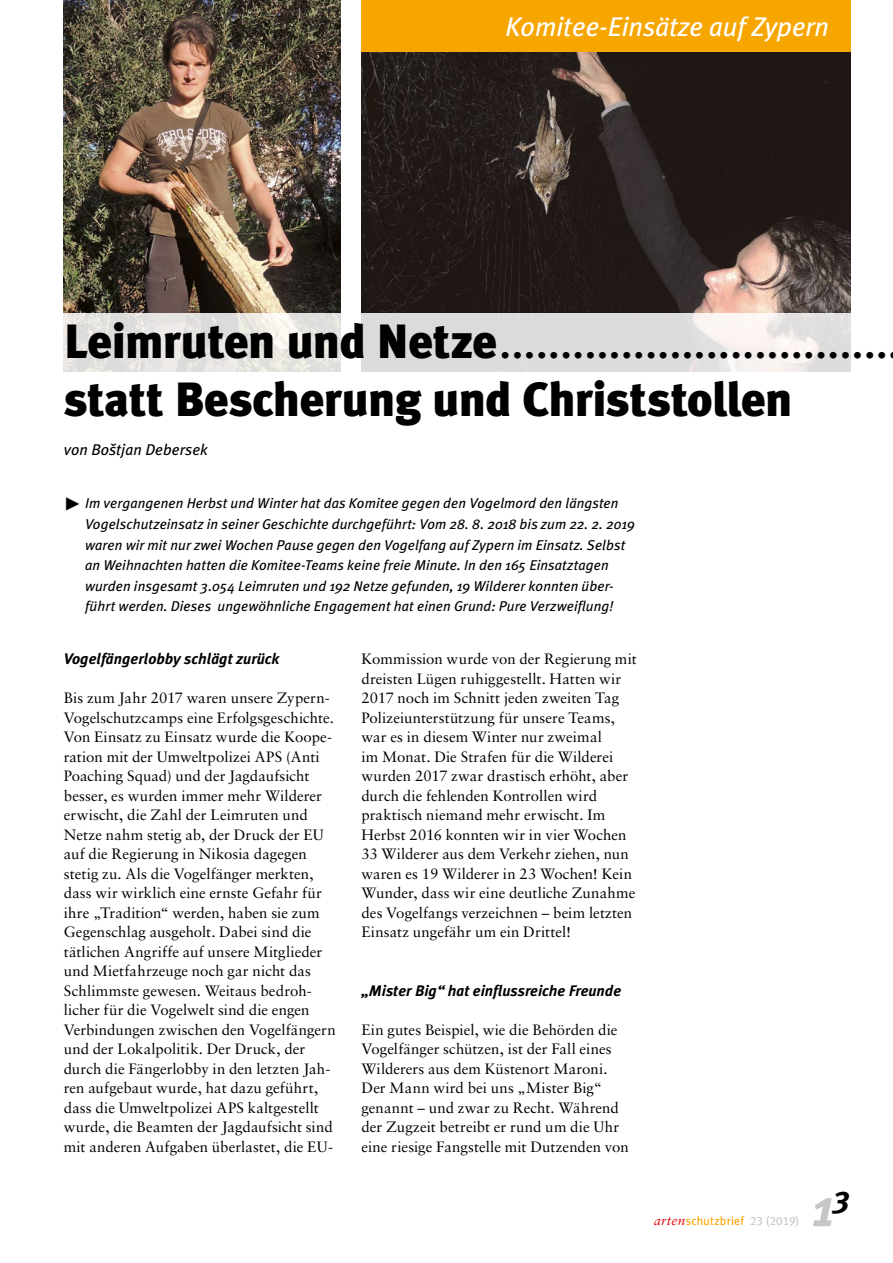
<style>
.page{position:relative;width:893px;height:1263px;background:#fff}
.page>*{position:absolute;margin:0;border:0;box-sizing:border-box;transform-origin:0 0}
.t1{font:italic 700 54px "Meta Plus";color:#c6c6c6}
.Headline_1{font:900 48px "Meta Plus";letter-spacing:-.01em;color:#000}
.t2{font:italic 27px "Meta Plus";color:#fff}
.Autor{font:italic 15.6px "Meta Plus";letter-spacing:.005em;color:#000}
.Zwischenhead{font:italic 700 15.3px "Meta Plus";color:#000}
.Lauftext_1__Abs{font:15px/19.5px "Sabon";letter-spacing:.005em;color:#000}
.Vorspann{font:italic 14.25px/20.7px "Meta Plus";letter-spacing:.005em;color:#000}
.t3{font:12px "Meta Plus";letter-spacing:.015em;color:#f7a600}
.s1{font-family:"Sabon";font-style:italic;font-size:13.5px;color:#e30613}
.s2{font-family:"Meta Plus Book Caps";color:#c6c6c6}
</style>
<div class="page">
<img style="left:64px;top:0;width:276px;height:313px">
<img style="left:361px;top:51px;width:489px;height:262px">
<svg style="left:63px;top:313px;width:788px;height:59px;background:#e4e2e0"></svg>
<div style="left:361px;top:0;width:489px;height:51px;background:#f7a600"></div>
<p class="t2" style="left:505px;top:11px;width:325px">Komitee-Einsätze auf Zypern</p>
<p class="Headline_1" style="left:64px;top:314px;width:435px">Leimruten und Netze</p>
<p class="Headline_1" style="left:64px;top:371px;width:730px">statt Bescherung und Christstollen</p>
<p class="Autor" style="left:64px;top:441px;width:146px">von Bo˘stjan Debersek</p>
<p class="Vorspann" style="left:85px;top:493px;width:551px;text-indent:-21px">✓ Im vergangenen Herbst und Winter hat das Komitee gegen den Vogelmord den längsten Vogelschutzeinsatz in seiner Geschichte durchgeführt: Vom 28. 8. 2018 bis zum 22. 2. 2019 waren wir mit nur zwei Wochen Pause gegen den Vogelfang auf Zypern im Einsatz. Selbst an Weihnachten hatten die Komitee-Teams keine freie Minute. In den 165 Einsatztagen wurden insgesamt 3.054 Leimruten und 192 Netze gefunden, 19 Wilderer konnten über&shy;führt werden. Dieses ungewöhnliche Engagement hat einen Grund: Pure Verzweiflung!</p>
<p class="Zwischenhead" style="left:64px;top:650px;width:217px">Vogelfängerlobby schlägt zurück</p>
<p class="Lauftext_1__Abs" style="left:64px;top:688px;width:273px">Bis zum Jahr 2017 waren unsere Zypern-Vogelschutzcamps eine Erfolgsgeschichte.<br>Von Einsatz zu Einsatz wurde die Koope&shy;ration mit der Umweltpolizei APS (Anti Poaching Squad) und der Jagdaufsicht besser, es wurden immer mehr Wilderer erwischt, die Zahl der Leimruten und Netze nahm stetig ab, der Druck der EU auf die Regierung in Nikosia dagegen stetig zu. Als die Vogelfänger merkten, dass wir wirklich eine ernste Gefahr für ihre „Tradition“ werden, haben sie zum Gegenschlag ausgeholt. Dabei sind die tätlichen Angriffe auf unsere Mitglieder und Mietfahrzeuge noch gar nicht das Schlimmste gewesen. Weitaus bedroh&shy;licher für die Vogelwelt sind die engen Verbindungen zwischen den Vogelfängern und der Lokalpolitik. Der Druck, der durch die Fängerlobby in den letzten Jah&shy;ren aufgebaut wurde, hat dazu geführt, dass die Umweltpolizei APS kaltgestellt wurde, die Beamten der Jagdaufsicht sind mit anderen Aufgaben überlastet, die EU-</p>
<p class="Lauftext_1__Abs" style="left:361px;top:649px;width:277px">Kommission wurde von der Regierung mit dreisten Lügen ruhiggestellt. Hatten wir 2017 noch im Schnitt jeden zweiten Tag Polizeiunterstützung für unsere Teams, war es in diesem Winter nur zweimal<br>im Monat. Die Strafen für die Wilderei wurden 2017 zwar drastisch erhöht, aber durch die fehlenden Kontrollen wird praktisch niemand mehr erwischt. Im Herbst 2016 konnten wir in vier Wochen 33 Wilderer aus dem Verkehr ziehen, nun waren es 19 Wilderer in 23 Wochen! Kein Wunder, dass wir eine deutliche Zunahme des Vogelfangs verzeichnen – beim letzten Einsatz ungefähr um ein Drittel!</p>
<p class="Zwischenhead" style="left:361px;top:982px;width:261px">„Mister Big“ hat einflussreiche Freunde</p>
<p class="Lauftext_1__Abs" style="left:361px;top:1020px;width:269px">Ein gutes Beispiel, wie die Behörden die Vogelfänger schützen, ist der Fall eines Wilderers aus dem Küstenort Maroni.<br>Der Mann wird bei uns „Mister Big“ genannt – und zwar zu Recht. Während der Zugzeit betreibt er rund um die Uhr eine riesige Fangstelle mit Dutzenden von</p>
<p class="t3" style="left:654px;top:1214px;width:147px"><span class="s1">arten</span>schutzbrief <span class="s2">23 (2019)</span></p>
<p class="t1" style="left:812px;top:1176px;width:40px">1<sup>3</sup></p>
</div>
